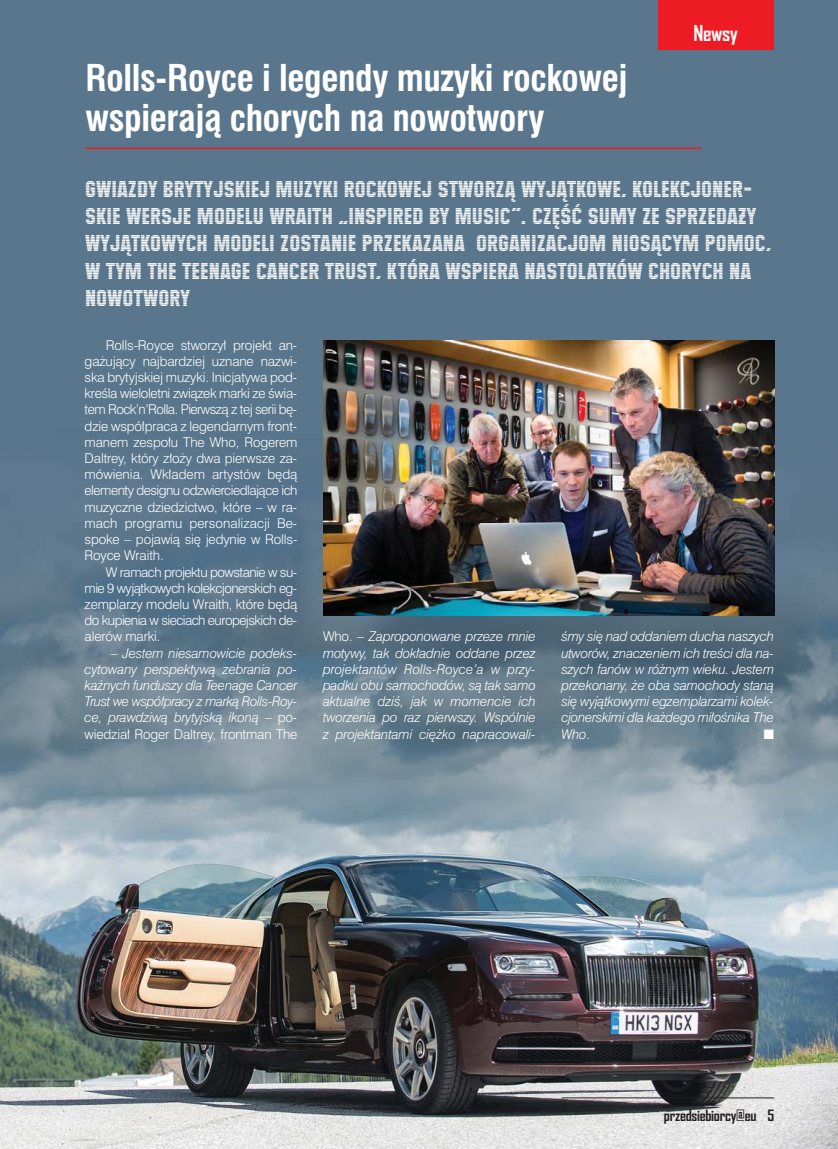
<style>
.page{position:relative;width:838px;height:1149px;background:#fff}
.page>*{position:absolute;margin:0;border:0;box-sizing:border-box;transform-origin:0 0}
.t1{font:700 36px/40.5px "Swis 721 Cn EU";letter-spacing:-.01em;color:#fff}
.t2{font:22.5px/27px "Maximus EU";color:#fff}
.t3{font:700 21px "Agency FB";letter-spacing:-.02em;color:#fff}
.t4{font:700 15px "Agency FB";letter-spacing:-.02em;color:#231f20}
.t5{font:italic 13.5px/16.2px "Swis 721 Lt EU";letter-spacing:-.01em;color:#fff;text-align:justify}
.t6{font:13.5px/16.2px "Swis 721 Lt EU";letter-spacing:-.01em;color:#fff;text-align:justify}
.t7{font:13.5px "Zapf Dingbats ITC";color:#fff}
.s1{font-style:normal}
</style>
<div class="page">
<img style="left:0;top:0;width:838px;height:1148px">
<hr style="left:561px;top:1097px;width:213px;height:1px;background:#231f20">
<div style="left:658px;top:0;width:116px;height:50px;background:#ed1c24"></div>
<hr style="left:85px;top:147px;width:617px;height:2px;background:#ed1c24">
<img style="left:323px;top:340px;width:451px;height:275px">
<h1 class="t1" style="left:85px;top:60px;width:543px">Rolls-Royce i legendy muzyki rockowej wspierają chorych na nowotwory</h1>
<h3 class="t3" style="left:693px;top:21px;width:46px">Newsy</h3>
<p class="t2" style="left:85px;top:176px;width:687px">GWIAZDY BRYTYJSKIEJ MUZYKI ROCKOWEJ STWORZĄ WYJĄTKOWE, KOLEKCJONER-SKIE WERSJE MODELU WRAITH „INSPIRED BY MUSIC”. CZĘŚĆ SUMY ZE SPRZEDAŻY WYJĄTKOWYCH MODELI ZOSTANIE PRZEKAZANA ORGANIZACJOM NIOSĄCYM POMOC, W TYM THE TEENAGE CANCER TRUST, KTÓRA WSPIERA NASTOLATKÓW CHORYCH NA NOWOTWORY</p>
<p class="t6" style="left:85px;top:338px;width:214px;text-indent:21px">Rolls-Royce stworzył projekt an&shy;gażujący najbardziej uznane nazwi&shy;ska brytyjskiej muzyki. Inicjatywa pod&shy;kreśla wieloletni związek marki ze świa&shy;tem Rock’n’Rolla. Pierwszą z tej serii bę&shy;dzie współpraca z legendarnym front&shy;manem zespołu The Who, Rogerem Daltrey, który złoży dwa pierwsze za&shy;mówienia. Wkładem artystów będą elementy designu odzwierciedlające ich muzyczne dziedzictwo, które – w ra&shy;mach programu personalizacji Be&shy;spoke – pojawią się jedynie w Rolls-Royce Wraith.</p>
<p class="t6" style="left:85px;top:564px;width:214px;text-indent:21px">W ramach projektu powstanie w su&shy;mie 9 wyjątkowych kolekcjonerskich eg&shy;zemplarzy modelu Wraith, które będą do kupienia w sieciach europejskich de&shy;alerów marki.</p>
<p class="t5" style="left:85px;top:645px;width:214px;text-indent:26px"><span class="s1">–</span> Jestem niesamowicie podeks&shy;cytowany perspektywą zebrania po&shy;kaźnych funduszy dla Teenage Cancer Trust we współpracy z marką Rolls-Roy&shy;ce, prawdziwą brytyjską ikoną <span class="s1">– po&shy;wiedział Roger Daltrey, frontman The</span></p>
<p class="t5" style="left:323px;top:629px;width:214px"><span class="s1">Who. –</span> Zaproponowane przeze mnie motywy, tak dokładnie oddane przez projektantów Rolls-Royce’a w przy&shy;padku obu samochodów, są tak samo aktualne dziś, jak w momencie ich tworzenia po raz pierwszy. Wspólnie z projektantami ciężko napracowali-</p>
<p class="t5" style="left:561px;top:629px;width:214px">śmy się nad oddaniem ducha naszych utworów, znaczeniem ich treści dla na&shy;szych fanów w różnym wieku. Jestem przekonany, że oba samochody staną się wyjątkowymi egzemplarzami kolek&shy;cjonerskimi dla każdego miłośnika The Who<span class="s1">.</span></p>
<p class="t7" style="left:764px;top:728px;width:12px">■</p>
<p class="t4" style="left:664px;top:1106px;width:112px">przedsiebiorcy@eu 5</p>
</div>
